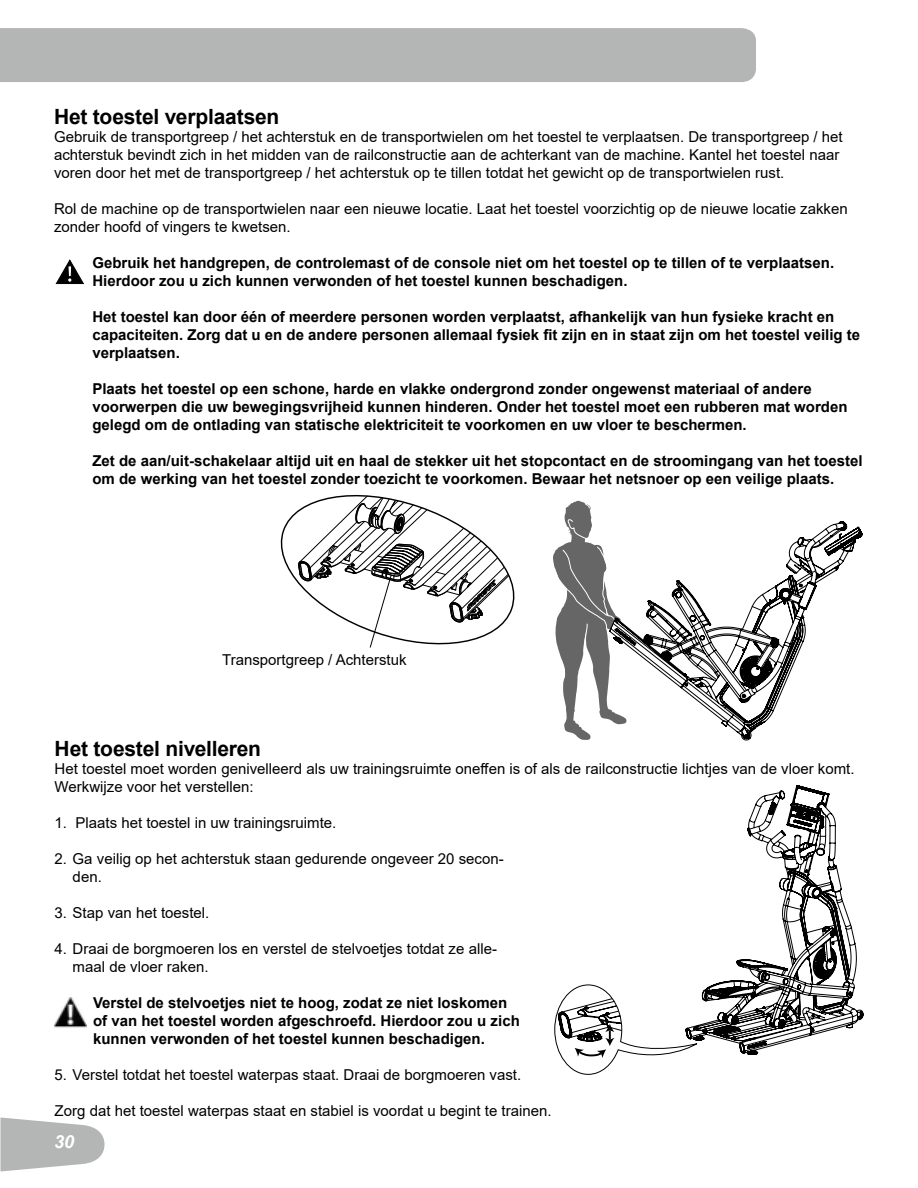
<style>
.page{position:relative;width:918px;height:1188px;background:#fff}
.page>*{position:absolute;margin:0;border:0;box-sizing:border-box;transform-origin:0 0}
.H2{font:700 21px "Arial";letter-spacing:-.01em;color:#000}
.t1{font:italic 700 18px "Arial";color:#fff}
.t2{font:700 15px/18px "Arial";color:#000}
.t3{font:15px/18px "Arial";color:#000}
</style>
<div class="page">
<div style="left:0;top:28px;width:756px;height:54px;background:#b4b5b5"></div>
<svg style="left:0;top:1118px;width:105px;height:54px"></svg>
<svg style="left:56px;top:260px;width:28px;height:24px"></svg>
<img style="left:55px;top:998px;width:31px;height:30px">
<svg style="left:698px;top:785px;width:165px;height:270px"></svg>
<svg style="left:554px;top:984px;width:144px;height:91px"></svg>
<svg style="left:627px;top:521px;width:236px;height:219px"></svg>
<svg style="left:280px;top:494px;width:235px;height:154px"></svg>
<svg style="left:553px;top:501px;width:74px;height:239px"></svg>
<h3 class="H2" style="left:54px;top:102px;width:227px">Het toestel verplaatsen</h3>
<h2 class="t3" style="left:54px;top:127px;width:790px">Gebruik de transportgreep / het achterstuk en de transportwielen om het toestel te verplaatsen. De transportgreep / het achterstuk bevindt zich in het midden van de railconstructie aan de achterkant van de machine. Kantel het toestel naar voren door het met de transportgreep / het achterstuk op te tillen totdat het gewicht op de transportwielen rust.</h2>
<h2 class="t3" style="left:54px;top:199px;width:795px">Rol de machine op de transportwielen naar een nieuwe locatie. Laat het toestel voorzichtig op de nieuwe locatie zakken zonder hoofd of vingers te kwetsen.</h2>
<h2 class="t2" style="left:92px;top:254px;width:743px">Gebruik het handgrepen, de controlemast of de console niet om het toestel op te tillen of te verplaatsen.<br>Hierdoor zou u zich kunnen verwonden of het toestel kunnen beschadigen.</h2>
<h2 class="t2" style="left:92px;top:308px;width:769px">Het toestel kan door één of meerdere personen worden verplaatst, afhankelijk van hun fysieke kracht en capaciteiten. Zorg dat u en de andere personen allemaal fysiek fit zijn en in staat zijn om het toestel veilig te verplaatsen.</h2>
<h2 class="t2" style="left:92px;top:380px;width:757px">Plaats het toestel op een schone, harde en vlakke ondergrond zonder ongewenst materiaal of andere voorwerpen die uw bewegingsvrijheid kunnen hinderen. Onder het toestel moet een rubberen mat worden gelegd om de ontlading van statische elektriciteit te voorkomen en uw vloer te beschermen.</h2>
<h2 class="t2" style="left:92px;top:452px;width:772px">Zet de aan/uit-schakelaar altijd uit en haal de stekker uit het stopcontact en de stroomingang van het toestel om de werking van het toestel zonder toezicht te voorkomen. Bewaar het netsnoer op een veilige plaats.</h2>
<h2 class="t3" style="left:222px;top:651px;width:186px">Transportgreep / Achterstuk</h2>
<h3 class="H2" style="left:55px;top:734px;width:208px">Het toestel nivelleren</h3>
<h2 class="t3" style="left:55px;top:759px;width:801px">Het toestel moet worden genivelleerd als uw trainingsruimte oneffen is of als de railconstructie lichtjes van de vloer komt.<br>Werkwijze voor het verstellen:</h2>
<h2 class="t3" style="left:55px;top:813px;width:283px">1. Plaats het toestel in uw trainingsruimte.</h2>
<h2 class="t3" style="left:73px;top:849px;width:433px;text-indent:-18px">2. Ga veilig op het achterstuk staan gedurende ongeveer 20 secon&shy;den.</h2>
<h2 class="t3" style="left:55px;top:903px;width:156px">3. Stap van het toestel.</h2>
<h2 class="t3" style="left:73px;top:939px;width:426px;text-indent:-18px">4. Draai de borgmoeren los en verstel de stelvoetjes totdat ze alle&shy;maal de vloer raken.</h2>
<h2 class="t2" style="left:93px;top:994px;width:428px">Verstel de stelvoetjes niet te hoog, zodat ze niet loskomen of van het toestel worden afgeschroefd. Hierdoor zou u zich kunnen verwonden of het toestel kunnen beschadigen.</h2>
<h2 class="t3" style="left:55px;top:1065px;width:468px">5. Verstel totdat het toestel waterpas staat. Draai de borgmoeren vast.</h2>
<h2 class="t3" style="left:55px;top:1101px;width:498px">Zorg dat het toestel waterpas staat en stabiel is voordat u begint te trainen.</h2>
<p class="t1" style="left:54px;top:1130px;width:22px">30</p>
</div>
